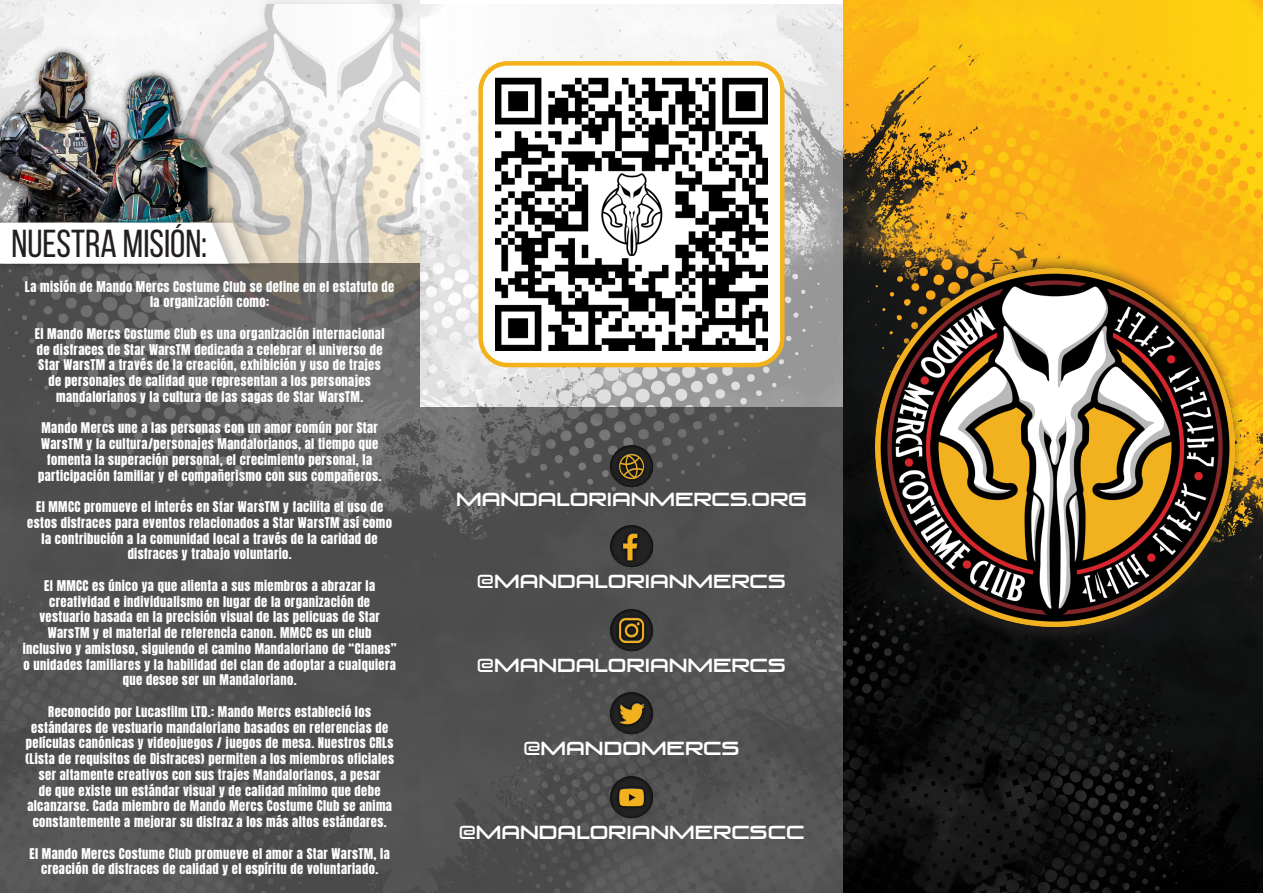
<style>
.page{position:relative;width:1263px;height:893px;background:#fff}
.page>*{position:absolute;margin:0;border:0;box-sizing:border-box;transform-origin:0 0}
.t1{font:39px "Bebas Neue";color:#231f20}
.t2{font:18px "Venus Rising";color:#fff}
.t3{font:12.6px/15.8px "Anton";letter-spacing:.03em;color:#fff;text-align:center}
</style>
<div class="page">
<img style="left:419px;top:4px;width:424px;height:404px">
<svg style="left:419px;top:408px;width:424px;height:485px;background:#525252"></svg>
<div style="left:481px;top:63px;width:301px;height:302px;background:#fff;border-radius:27px"></div>
<div style="left:478px;top:61px;width:306px;height:306px;border:4px solid #f3b219;border-radius:27px"></div>
<img style="left:495px;top:78px;width:273px;height:273px">
<img style="left:610px;top:445px;width:43px;height:42px">
<img style="left:610px;top:609px;width:43px;height:43px">
<img style="left:610px;top:525px;width:43px;height:43px">
<img style="left:610px;top:776px;width:43px;height:43px">
<img style="left:610px;top:692px;width:43px;height:43px">
<div style="left:165px;top:0;width:264px;height:359px;background:#231f20;opacity:.54"></div>
<img style="left:154px;top:4px;width:265px;height:260px">
<img style="left:843px;top:0;width:420px;height:893px">
<svg style="left:0;top:264px;width:419px;height:629px;background:#565656"></svg>
<div style="left:873px;top:280px;width:364px;height:364px;background:#0f1110"></div>
<div style="left:865px;top:255px;width:379px;height:379px;background:#231f20;opacity:.54"></div>
<img style="left:875px;top:268px;width:359px;height:359px">
<img style="left:0;top:31px;width:135px;height:184px">
<img style="left:83px;top:66px;width:139px;height:149px">
<div style="left:8px;top:215px;width:276px;height:57px;background:#231f20;opacity:.55"></div>
<svg style="left:0;top:223px;width:270px;height:41px"></svg>
<p class="t1" style="left:11px;top:222px;width:197px">NUESTRA MISIÓN:</p>
<p class="t3" style="left:25px;top:279px;width:371px">La misión de Mando Mercs Costume Club se define en el estatuto de la organización como:</p>
<p class="t3" style="left:35px;top:327px;width:351px">El Mando Mercs Costume Club es una organización internacional de disfraces de Star WarsTM dedicada a celebrar el universo de Star WarsTM a través de la creación, exhibición y uso de trajes de personajes de calidad que representan a los personajes mandalorianos y la cultura de las sagas de Star WarsTM.</p>
<p class="t3" style="left:38px;top:421px;width:345px">Mando Mercs une a las personas con un amor común por Star WarsTM y la cultura/personajes Mandalorianos, al tiempo que fomenta la superación personal, el crecimiento personal, la participación familiar y el compañerismo con sus compañeros.</p>
<p class="t3" style="left:27px;top:500px;width:366px">El MMCC promueve el interés en Star WarsTM y facilita el uso de estos disfraces para eventos relacionados a Star WarsTM así como la contribución a la comunidad local a través de la caridad de disfraces y trabajo voluntario.</p>
<p class="t3" style="left:23px;top:579px;width:375px">El MMCC es único ya que alienta a sus miembros a abrazar la creatividad e individualismo en lugar de la organización de vestuario basada en la precisión visual de las pelicuas de Star WarsTM y el material de referencia canon. MMCC es un club inclusivo y amistoso, siguiendo el camino Mandaloriano de “Clanes” o unidades familiares y la habilidad del clan de adoptar a cualquiera que desee ser un Mandaloriano.</p>
<p class="t3" style="left:25px;top:705px;width:370px">Reconocido por Lucasfilm LTD.: Mando Mercs estableció los estándares de vestuario mandaloriano basados en referencias de películas canónicas y videojuegos / juegos de mesa. Nuestros CRLs (Lista de requisitos de Disfraces) permiten a los miembros oficiales ser altamente creativos con sus trajes Mandalorianos, a pesar<br>de que existe un estándar visual y de calidad mínimo que debe alcanzarse. Cada miembro de Mando Mercs Costume Club se anima constantemente a mejorar su disfraz a los más altos estándares.</p>
<p class="t3" style="left:29px;top:846px;width:362px">El Mando Mercs Costume Club promueve el amor a Star WarsTM, la creación de disfraces de calidad y el espíritu de voluntariado.</p>
<p class="t2" style="left:456px;top:489px;width:352px">MANDALORIANMERCS.ORG</p>
<p class="t2" style="left:477px;top:571px;width:311px">@MANDALORIANMERCS</p>
<p class="t2" style="left:477px;top:655px;width:311px">@MANDALORIANMERCS</p>
<p class="t2" style="left:523px;top:738px;width:218px">@MANDOMERCS</p>
<p class="t2" style="left:459px;top:821px;width:347px">@MANDALORIANMERCSCC</p>
</div>
